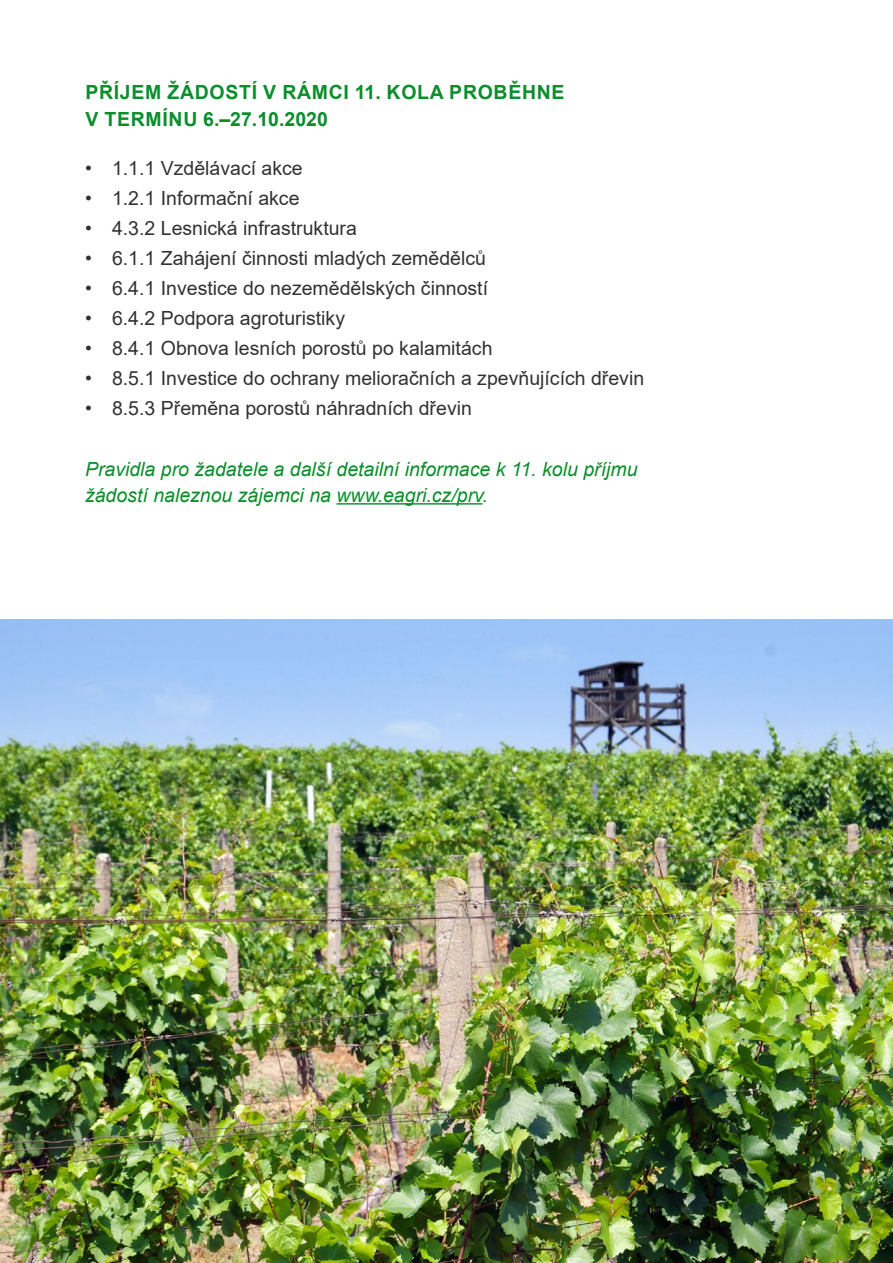
<style>
.page{position:relative;width:893px;height:1263px;background:#fff}
.page>*{position:absolute;margin:0;border:0;box-sizing:border-box;transform-origin:0 0}
.t1{font:19.5px "Arial";color:#323232}
.t2{font:italic 19.5px/25.5px "Arial";color:#0c8e2c}
.t3{font:700 19.5px/27px "Arial";letter-spacing:.035em;color:#0c8e2c}
</style>
<div class="page">
<hr style="left:337px;top:503px;width:145px;height:2px;background:#0c8e2c">
<img style="left:0;top:620px;width:893px;height:643px">
<p class="t3" style="left:85px;top:79px;width:481px">PŘÍJEM ŽÁDOSTÍ V RÁMCI 11. KOLA PROBĚHNE<br>V TERMÍNU 6.–27.10.2020</p>
<p class="t1" style="left:85px;top:155px;width:219px">• 1.1.1 Vzdělávací akce</p>
<p class="t1" style="left:85px;top:185px;width:216px">• 1.2.1 Informační akce</p>
<p class="t1" style="left:85px;top:215px;width:273px">• 4.3.2 Lesnická infrastruktura</p>
<p class="t1" style="left:85px;top:245px;width:402px">• 6.1.1 Zahájení činnosti mladých zemědělců</p>
<p class="t1" style="left:85px;top:275px;width:405px">• 6.4.1 Investice do nezemědělských činností</p>
<p class="t1" style="left:85px;top:305px;width:262px">• 6.4.2 Podpora agroturistiky</p>
<p class="t1" style="left:85px;top:335px;width:409px">• 8.4.1 Obnova lesních porostů po kalamitách</p>
<p class="t1" style="left:85px;top:365px;width:561px">• 8.5.1 Investice do ochrany melioračních a zpevňujících dřevin</p>
<p class="t1" style="left:85px;top:395px;width:388px">• 8.5.3 Přeměna porostů náhradních dřevin</p>
<p class="t2" style="left:85px;top:457px;width:554px">Pravidla pro žadatele a další detailní informace k 11. kolu příjmu žádostí naleznou zájemci na www.eagri.cz/prv.</p>
</div>
